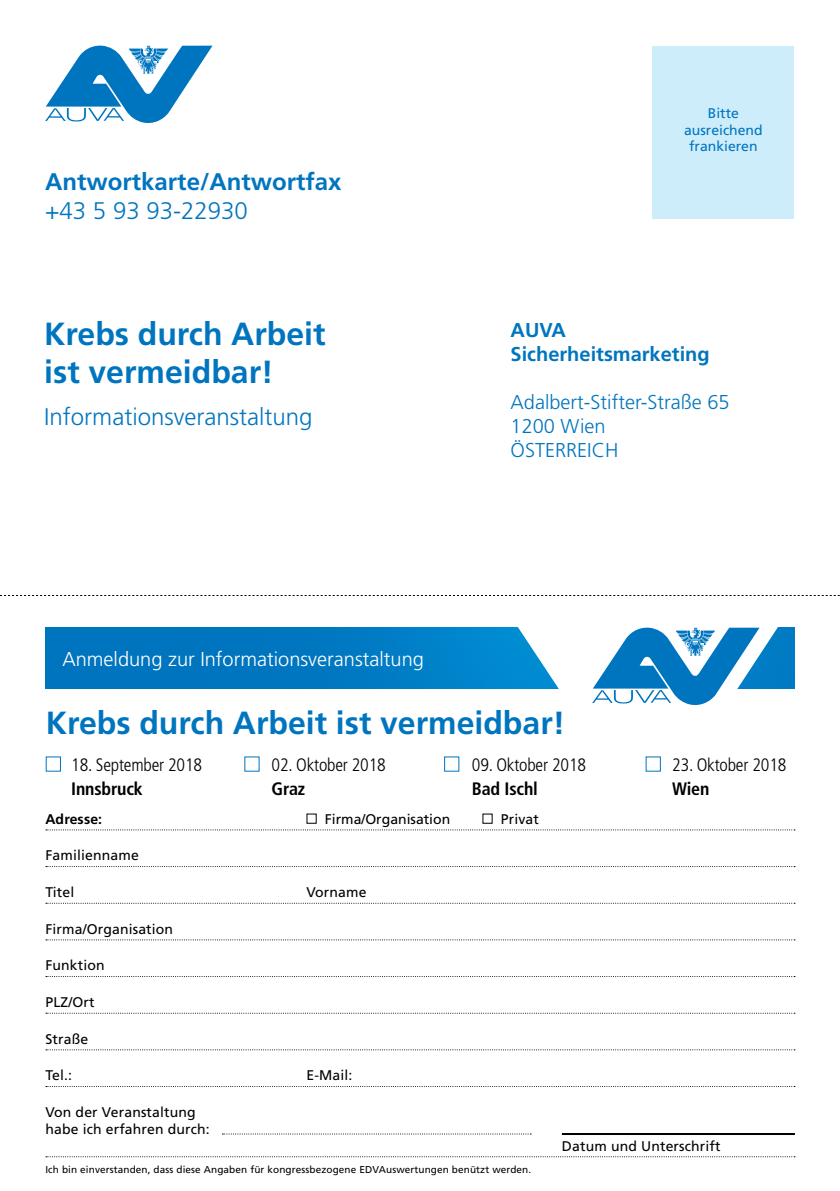
<style>
.page{position:relative;width:840px;height:1191px;background:#fff}
.page>*{position:absolute;margin:0;border:0;box-sizing:border-box;transform-origin:0 0}
.t1{font:700 32px/38.4px "Frutiger LT Std";color:#0075bf}
.t2{font:300 24px "Frutiger LT Std";color:#0075bf}
.t3{font:700 24px "Frutiger LT Std";color:#0075bf}
.t4{font:300 20px/24px "Frutiger LT Std";color:#0075bf}
.t5{font:300 20px "Frutiger LT Std";color:#fff}
.t6{font:700 20px/24px "Frutiger LT Std";color:#0075bf}
.t7{font:300 condensed 18px "Frutiger LT Std";letter-spacing:-.01em;color:#000}
.t8{font:700 condensed 18px "Frutiger LT Std";letter-spacing:-.01em;color:#000}
.t9{font:14px/16.8px "Frutiger LT Std";letter-spacing:.01em;color:#000}
.t10{font:14px/16.8px "Frutiger LT Std";color:#0075bf;text-align:center}
.t11{font:700 14px "Frutiger LT Std";letter-spacing:.01em;color:#000}
.t12{font:10px "Frutiger LT Std";letter-spacing:.01em;color:#000}
</style>
<div class="page">
<svg style="left:0;top:595px;width:839px;height:1px"></svg>
<svg style="left:45px;top:46px;width:167px;height:77px"></svg>
<div style="left:652px;top:46px;width:141px;height:173px;background:#cdedfb"></div>
<img style="left:46px;top:627px;width:748px;height:61px">
<svg style="left:513px;top:627px;width:268px;height:78px"></svg>
<svg style="left:46px;top:829px;width:748px;height:1px"></svg>
<svg style="left:46px;top:866px;width:748px;height:1px"></svg>
<svg style="left:46px;top:902px;width:746px;height:1px"></svg>
<svg style="left:46px;top:939px;width:748px;height:1px"></svg>
<svg style="left:46px;top:976px;width:748px;height:1px"></svg>
<svg style="left:46px;top:1012px;width:746px;height:1px"></svg>
<svg style="left:46px;top:1049px;width:748px;height:1px"></svg>
<svg style="left:46px;top:1086px;width:748px;height:1px"></svg>
<svg style="left:46px;top:1156px;width:748px;height:1px"></svg>
<svg style="left:222px;top:1133px;width:309px;height:1px"></svg>
<hr style="left:561px;top:1133px;width:233px;height:2px;background:#000">
<div style="left:46px;top:756px;width:15px;height:15px;border:1px solid #0075bf"></div>
<div style="left:444px;top:756px;width:15px;height:15px;border:1px solid #0075bf"></div>
<h2 class="t3" style="left:45px;top:168px;width:298px">Antwortkarte/Antwortfax</h2>
<h2 class="t2" style="left:45px;top:197px;width:204px">+43 5 93 93-22930</h2>
<h1 class="t1" style="left:44px;top:315px;width:283px">Krebs durch Arbeit ist vermeidbar!</h1>
<h2 class="t2" style="left:44px;top:403px;width:270px">Informationsveranstaltung</h2>
<h3 class="t5" style="left:62px;top:647px;width:363px">Anmeldung zur Informationsveranstaltung</h3>
<p class="t10" style="left:683px;top:104px;width:80px">Bitte ausreichend frankieren</p>
<h3 class="t6" style="left:510px;top:318px;width:200px">AUVA<br>Sicherheitsmarketing</h3>
<h3 class="t4" style="left:510px;top:390px;width:220px">Adalbert-Stifter-Straße 65<br>1200 Wien<br>ÖSTERREICH</h3>
<h1 class="t1" style="left:46px;top:704px;width:520px">Krebs durch Arbeit ist vermeidbar!</h1>
<p class="t7" style="left:71px;top:754px;width:132px">18. September 2018</p>
<p class="t8" style="left:71px;top:778px;width:73px">Innsbruck</p>
<p class="t7" style="left:271px;top:754px;width:116px">02. Oktober 2018</p>
<p class="t8" style="left:271px;top:778px;width:35px">Graz</p>
<p class="t7" style="left:471px;top:754px;width:116px">09. Oktober 2018</p>
<p class="t8" style="left:471px;top:778px;width:67px">Bad Ischl</p>
<p class="t11" style="left:45px;top:810px;width:58px">Adresse:</p>
<p class="t9" style="left:325px;top:810px;width:127px">Firma/Organisation</p>
<p class="t9" style="left:500px;top:810px;width:40px">Privat</p>
<p class="t9" style="left:45px;top:847px;width:95px">Familienname</p>
<p class="t9" style="left:45px;top:884px;width:30px">Titel</p>
<p class="t9" style="left:306px;top:884px;width:62px">Vorname</p>
<p class="t9" style="left:45px;top:920px;width:129px">Firma/Organisation</p>
<p class="t9" style="left:45px;top:957px;width:61px">Funktion</p>
<p class="t9" style="left:45px;top:993px;width:51px">PLZ/Ort</p>
<p class="t9" style="left:45px;top:1030px;width:44px">Straße</p>
<p class="t9" style="left:45px;top:1067px;width:28px">Tel.:</p>
<p class="t9" style="left:306px;top:1067px;width:47px">E-Mail:</p>
<p class="t9" style="left:45px;top:1103px;width:166px">Von der Veranstaltung habe ich erfahren durch:</p>
<p class="t7" style="left:671px;top:754px;width:116px">23. Oktober 2018</p>
<p class="t8" style="left:671px;top:778px;width:39px">Wien</p>
<p class="t12" style="left:45px;top:1164px;width:487px">Ich bin einverstanden, dass diese Angaben für kongressbezogene EDVAuswertungen benützt werden.</p>
<p class="t9" style="left:561px;top:1137px;width:160px">Datum und Unterschrift</p>
</div>
